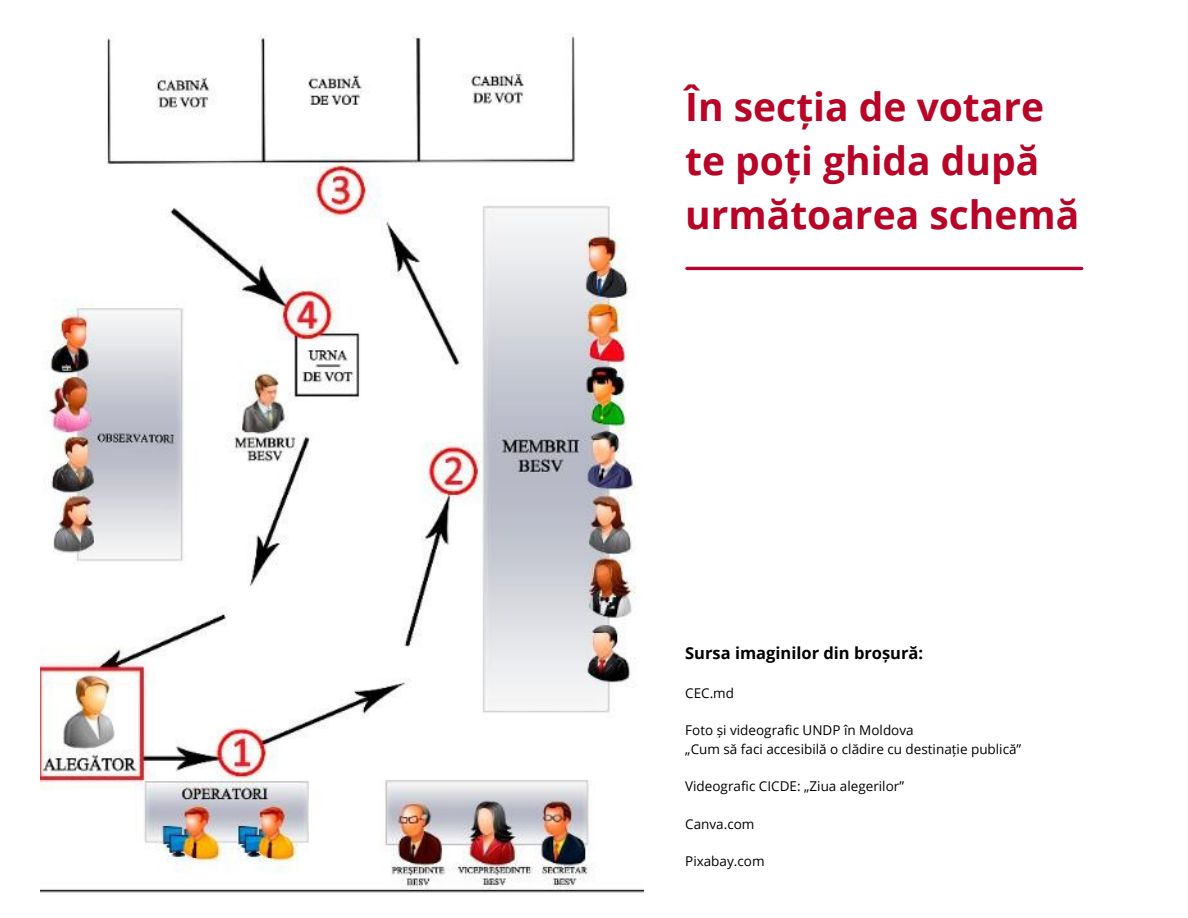
<style>
.page{position:relative;width:1188px;height:918px;background:#fff}
.page>*{position:absolute;margin:0;border:0;box-sizing:border-box;transform-origin:0 0}
.t1{font:700 39px/54px "Open Sans";color:#b70427}
.t2{font:700 16.5px "Open Sans";color:#000}
.t3{font:13.5px "Open Sans";color:#000}
</style>
<div class="page">
<hr style="left:687px;top:267px;width:395px;height:3px;background:#b70427">
<img style="left:40px;top:33px;width:603px;height:860px">
<p class="t1" style="left:685px;top:78px;width:360px">În secția de votare</p>
<p class="t1" style="left:685px;top:132px;width:396px">te poți ghida după următoarea schemă</p>
<p class="t2" style="left:685px;top:642px;width:240px">Sursa imaginilor din broșură:</p>
<p class="t3" style="left:685px;top:683px;width:50px">CEC.md</p>
<p class="t3" style="left:685px;top:721px;width:230px">Foto și videografic UNDP în Moldova</p>
<p class="t3" style="left:685px;top:739px;width:338px">„Cum să faci accesibilă o clădire cu destinație publică”</p>
<p class="t3" style="left:685px;top:777px;width:220px">Videografic CICDE: „Ziua alegerilor”</p>
<p class="t3" style="left:685px;top:814px;width:71px">Canva.com</p>
<p class="t3" style="left:685px;top:852px;width:81px">Pixabay.com</p>
</div>
